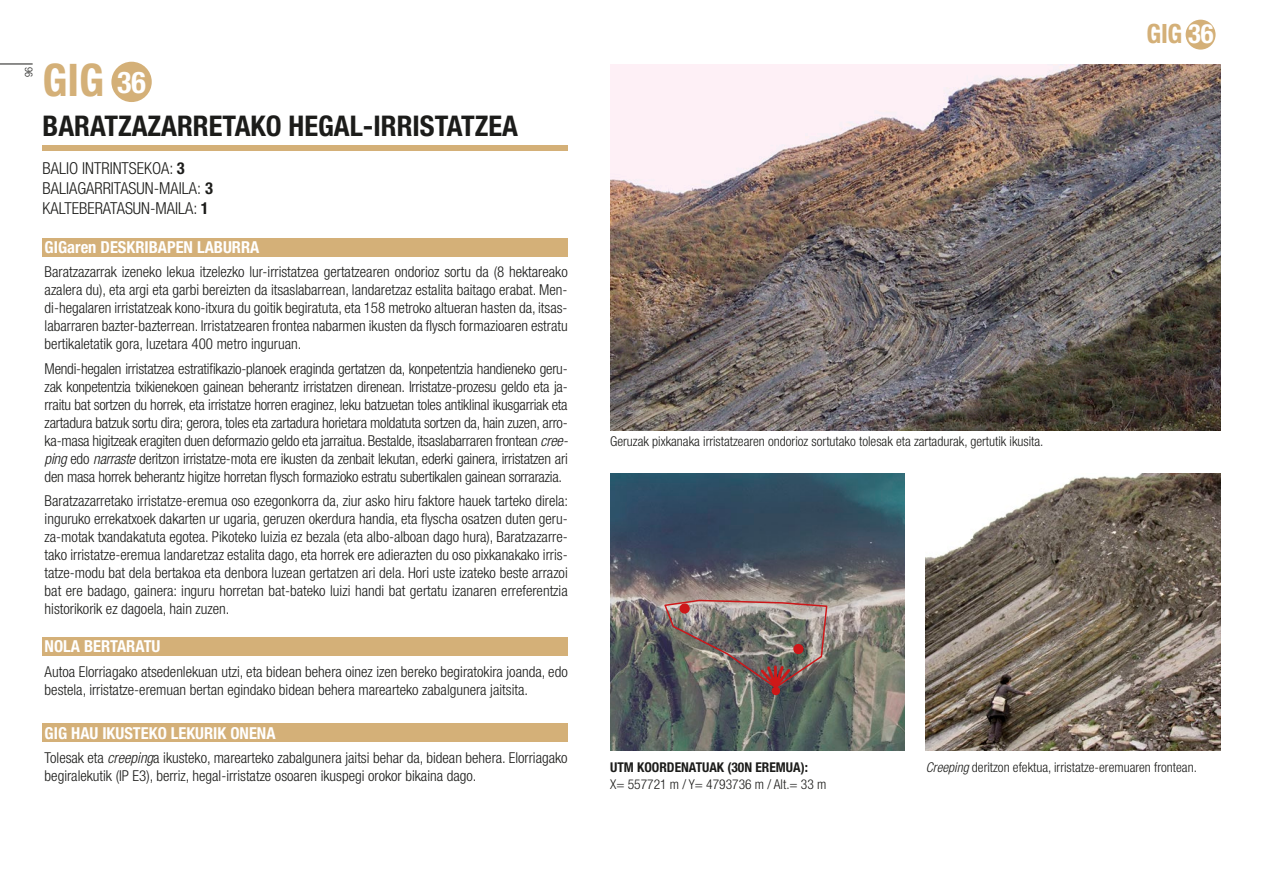
<style>
.page{position:relative;width:1263px;height:893px;background:#fff}
.page>*{position:absolute;margin:0;border:0;box-sizing:border-box;transform-origin:0 0}
.t1{font:700 condensed 45px "Helvetica Neue LT Std";color:#d4b078}
.t2{font:700 condensed 30px "Helvetica Neue LT Std";color:#fff}
.t3{font:700 condensed 28.5px "Helvetica Neue LT Std";color:#1c1c1a}
.t4{font:700 condensed 26.55px "Helvetica Neue LT Std";color:#d4b078}
.t5{font:300 condensed 16.5px/20px "Helvetica Neue LT Std";color:#1c1c1a}
.t6{font:700 condensed 16.5px "Helvetica Neue LT Std";color:#fff}
.t7{font:300 condensed 15px/18px "Helvetica Neue LT Std";color:#1c1c1a;text-align:justify}
.t8{font:300 condensed 13.5px "Helvetica Neue LT Std";color:#1c1c1a}
.t9{font:700 condensed 13.5px "Helvetica Neue LT Std";color:#1c1c1a}
.t10{font:300 condensed 10.5px "Helvetica Neue LT Std";color:#1c1c1a}
.s1{font-weight:700}
.s2{font-style:italic}
.s3{color:#fff}
</style>
<div class="page">
<hr style="left:0;top:64px;width:33px;height:1px;background:#1c1c1a">
<img style="left:926px;top:474px;width:294px;height:277px">
<img style="left:611px;top:65px;width:610px;height:365px">
<div style="left:43px;top:238px;width:525px;height:18px;background:#d4b078"></div>
<div style="left:43px;top:146px;width:525px;height:5px;background:#d4b078"></div>
<div style="left:43px;top:637px;width:525px;height:18px;background:#d4b078"></div>
<div style="left:43px;top:724px;width:525px;height:18px;background:#d4b078"></div>
<div style="left:111px;top:62px;width:41px;height:40px;background:#d4b078;border-radius:50%"></div>
<div style="left:1185px;top:20px;width:30px;height:30px;background:#d4b078;border-radius:50%"></div>
<img style="left:611px;top:474px;width:294px;height:277px">
<div style="left:772px;top:687px;width:8px;height:8px;background:#ce1818;border-radius:50%"></div>
<img style="left:663px;top:599px;width:165px;height:90px">
<p class="t10" style="left:35px;top:67px;width:12px;rotate:90deg">96</p>
<h1 class="t1" style="left:43px;top:53px;width:63px">GIG</h1>
<h3 class="t3" style="left:43px;top:109px;width:477px">BARATZAZARRETAKO HEGAL-IRRISTATZEA</h3>
<h2 class="t2" style="left:117px;top:64px;width:30px">36</h2>
<p class="t5" style="left:43px;top:158px;width:172px">BALIO INTRINTSEKOA: <span class="s1">3<br></span>BALIAGARRITASUN-MAILA: <span class="s1">3<br></span>KALTEBERATASUN-MAILA: <span class="s1">1</span></p>
<p class="t6" style="left:45px;top:237px;width:216px">GIGaren DESKRIBAPEN LABURRA</p>
<p class="t7" style="left:45px;top:263px;width:525px">Baratzazarrak izeneko lekua itzelezko lur-irristatzea gertatzearen ondorioz sortu da (8 hektareako azalera du), eta argi eta garbi bereizten da itsaslabarrean, landaretzaz estalita baitago erabat. Men&shy;di-hegalaren irristatzeak kono-itxura du goitik begiratuta, eta 158 metroko altueran hasten da, itsas&shy;labarraren bazter-bazterrean. Irristatzearen frontea nabarmen ikusten da flysch formazioaren estratu bertikaletatik gora, luzetara 400 metro inguruan.</p>
<p class="t7" style="left:45px;top:359px;width:525px">Mendi-hegalen irristatzea estratifikazio-planoek eraginda gertatzen da, konpetentzia handieneko geru&shy;zak konpetentzia txikienekoen gainean beherantz irristatzen direnean. Irristatze-prozesu geldo eta ja&shy;rraitu bat sortzen du horrek, eta irristatze horren eraginez, leku batzuetan toles antiklinal ikusgarriak eta zartadura batzuk sortu dira; gerora, toles eta zartadura horietara moldatuta sortzen da, hain zuzen, arro&shy;ka-masa higitzeak eragiten duen deformazio geldo eta jarraitua. Bestalde, itsaslabarraren frontean <span class="s2">cree&shy;ping</span> edo <span class="s2">narraste</span> deritzon irristatze-mota ere ikusten da zenbait lekutan, ederki gainera, irristatzen ari den masa horrek beherantz higitze horretan flysch formazioko estratu subertikalen gainean sorrarazia.</p>
<p class="t7" style="left:45px;top:492px;width:525px">Baratzazarretako irristatze-eremua oso ezegonkorra da, ziur asko hiru faktore hauek tarteko direla: inguruko errekatxoek dakarten ur ugaria, geruzen okerdura handia, eta flyscha osatzen duten geru&shy;za-motak txandakatuta egotea. Pikoteko luizia ez bezala (eta albo-alboan dago hura), Baratzazarre&shy;tako irristatze-eremua landaretzaz estalita dago, eta horrek ere adierazten du oso pixkanakako irris&shy;tatze-modu bat dela bertakoa eta denbora luzean gertatzen ari dela. Hori uste izateko beste arrazoi bat ere badago, gainera: inguru horretan bat-bateko luizi handi bat gertatu izanaren erreferentzia historikorik ez dagoela, hain zuzen.</p>
<p class="t6" style="left:45px;top:636px;width:117px">NOLA BERTARATU</p>
<p class="t7" style="left:45px;top:662px;width:525px">Autoa Elorriagako atsedenlekuan utzi, eta bidean behera oinez izen bereko begiratokira joanda, edo bestela, irristatze-eremuan bertan egindako bidean behera marearteko zabalgunera jaitsita.</p>
<p class="t6" style="left:45px;top:723px;width:232px">GIG HAU IKUSTEKO LEKURIK ONENA</p>
<p class="t7" style="left:45px;top:749px;width:524px">Tolesak eta <span class="s2">creeping</span>a ikusteko, marearteko zabalgunera jaitsi behar da, bidean behera. Elorriagako begiralekutik (IP E3), berriz, hegal-irristatze osoaren ikuspegi orokor bikaina dago.</p>
<h3 class="t4" style="left:1146px;top:18px;width:69px">GIG <span class="s3">36</span></h3>
<p class="t8" style="left:610px;top:433px;width:435px">Geruzak pixkanaka irristatzearen ondorioz sortutako tolesak eta zartadurak, gertutik ikusita.</p>
<p class="t9" style="left:610px;top:759px;width:199px">UTM KOORDENATUAK (30N EREMUA):</p>
<p class="t8" style="left:610px;top:776px;width:218px">X= 557721 m / Y= 4793736 m / Alt.= 33 m</p>
<p class="t8" style="left:926px;top:760px;width:272px"><span class="s2">Creeping</span> deritzon efektua, irristatze-eremuaren frontean.</p>
</div>
